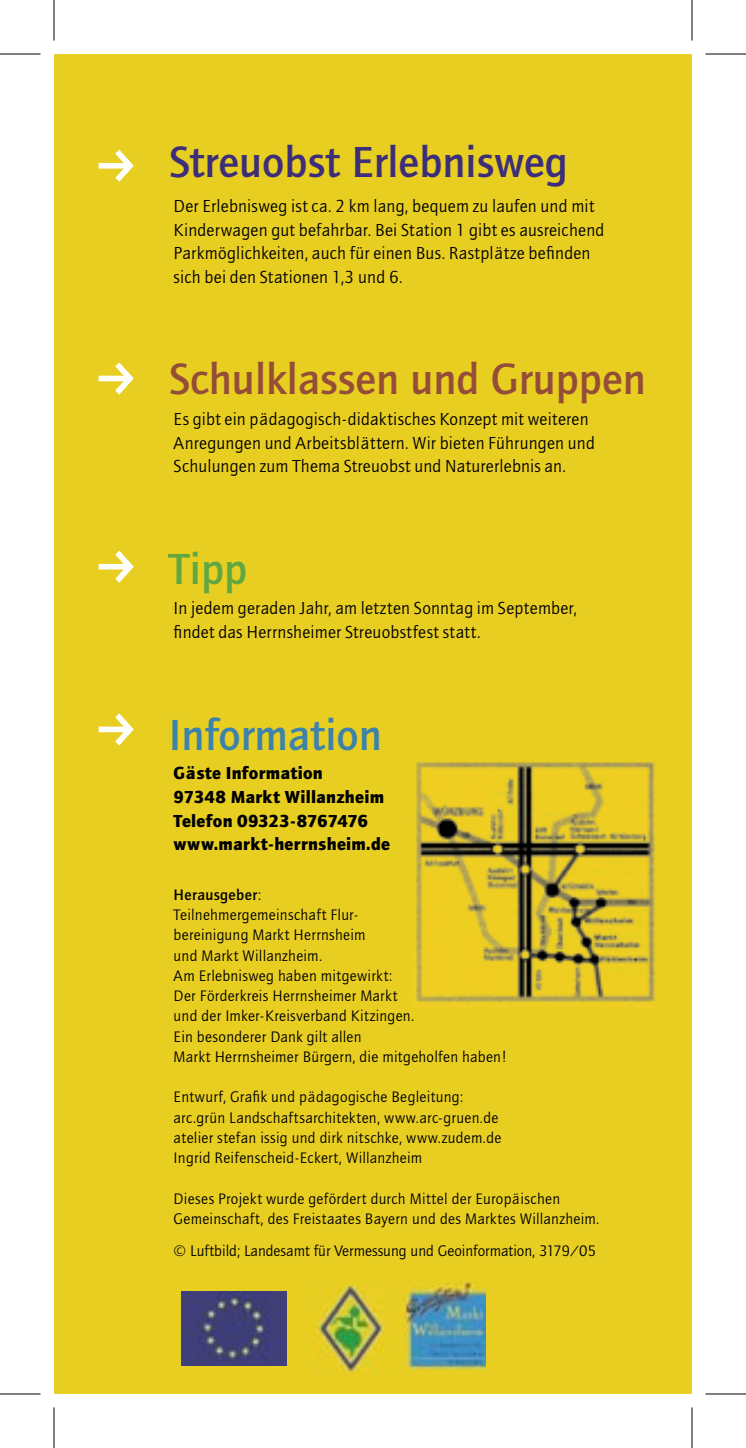
<style>
.page{position:relative;width:746px;height:1448px;background:#fff}
.page>*{position:absolute;margin:0;border:0;box-sizing:border-box;transform-origin:0 0}
.t1{font:500 45px "Quay Sans";color:#944e38}
.t2{font:500 45px "Quay Sans";color:#3c2e79}
.t3{font:500 45px "Quay Sans";color:#3c82aa}
.t4{font:500 45px "Quay Sans";color:#60a742}
.t5{font:18px/23.6px "Quay Sans";letter-spacing:.015em;color:#000}
.t6{font:900 18px/23.6px "Quay Sans";letter-spacing:.015em;color:#000}
.t7{font:15.75px/20.2px "Quay Sans";letter-spacing:.015em;color:#000}
.s1{font-weight:500}
</style>
<div class="page">
<div style="left:54px;top:54px;width:638px;height:1339px;background:#e9ce22"></div>
<img style="left:316px;top:1285px;width:74px;height:87px">
<div style="left:413px;top:763px;width:245px;height:254px;background:#e9ce22"></div>
<img style="left:416px;top:763px;width:239px;height:240px">
<img style="left:403px;top:1282px;width:83px;height:87px">
<img style="left:182px;top:1291px;width:104px;height:74px">
<hr style="left:54px;top:0;width:1px;height:40px;background:#000">
<hr style="left:0;top:54px;width:40px;height:1px;background:#000">
<hr style="left:691px;top:0;width:1px;height:40px;background:#000">
<hr style="left:705px;top:54px;width:41px;height:1px;background:#000">
<hr style="left:54px;top:1407px;width:1px;height:40px;background:#000">
<hr style="left:0;top:1393px;width:40px;height:1px;background:#000">
<hr style="left:691px;top:1407px;width:1px;height:40px;background:#000">
<hr style="left:705px;top:1393px;width:41px;height:1px;background:#000">
<svg style="left:99px;top:362px;width:35px;height:32px"></svg>
<svg style="left:99px;top:149px;width:35px;height:33px"></svg>
<svg style="left:99px;top:550px;width:35px;height:32px"></svg>
<svg style="left:99px;top:713px;width:35px;height:32px"></svg>
<h1 class="t2" style="left:169px;top:137px;width:400px">Streuobst Erlebnisweg</h1>
<p class="t5" style="left:174px;top:195px;width:432px">Der Erlebnisweg ist ca. 2 km lang, bequem zu laufen und mit Kinderwagen gut befahrbar. Bei Station 1 gibt es ausreichend Parkmöglichkeiten, auch für einen Bus. Rastplätze befinden sich bei den Stationen 1,3 und 6.</p>
<h1 class="t1" style="left:169px;top:354px;width:478px">Schulklassen und Gruppen</h1>
<p class="t5" style="left:174px;top:407px;width:423px">Es gibt ein pädagogisch-didaktisches Konzept mit weiteren<br>Anregungen und Arbeitsblättern. Wir bieten Führungen und<br>Schulungen zum Thema Streuobst und Naturerlebnis an.</p>
<h1 class="t4" style="left:169px;top:543px;width:80px">Tipp</h1>
<p class="t5" style="left:174px;top:596px;width:405px">In jedem geraden Jahr, am letzten Sonntag im September, findet das Herrnsheimer Streuobstfest statt.</p>
<h1 class="t3" style="left:169px;top:709px;width:215px">Information</h1>
<p class="t6" style="left:174px;top:761px;width:218px">Gäste Information<br>97348 Markt Willanzheim<br>Telefon 09323-8767476 www.markt-herrnsheim.de</p>
<p class="t7" style="left:174px;top:884px;width:335px"><span class="s1">Herausgeber</span>:<br>Teilnehmergemeinschaft Flur-<br>bereinigung Markt Herrnsheim<br>und Markt Willanzheim.<br>Am Erlebnisweg haben mitgewirkt:<br>Der Förderkreis Herrnsheimer Markt<br>und der Imker-Kreisverband Kitzingen.<br>Ein besonderer Dank gilt allen<br>Markt Herrnsheimer Bürgern, die mitgeholfen haben!</p>
<p class="t7" style="left:174px;top:1087px;width:329px">Entwurf, Grafik und pädagogische Begleitung: arc.grün Landschaftsarchitekten, www.arc-gruen.de atelier stefan issig und dirk nitschke, www.zudem.de Ingrid Reifenscheid-Eckert, Willanzheim</p>
<p class="t7" style="left:174px;top:1188px;width:427px">Dieses Projekt wurde gefördert durch Mittel der Europäischen<br>Gemeinschaft, des Freistaates Bayern und des Marktes Willanzheim.</p>
<p class="t7" style="left:174px;top:1241px;width:424px">© Luftbild; Landesamt für Vermessung und Geoinformation, 3179/05</p>
</div>
